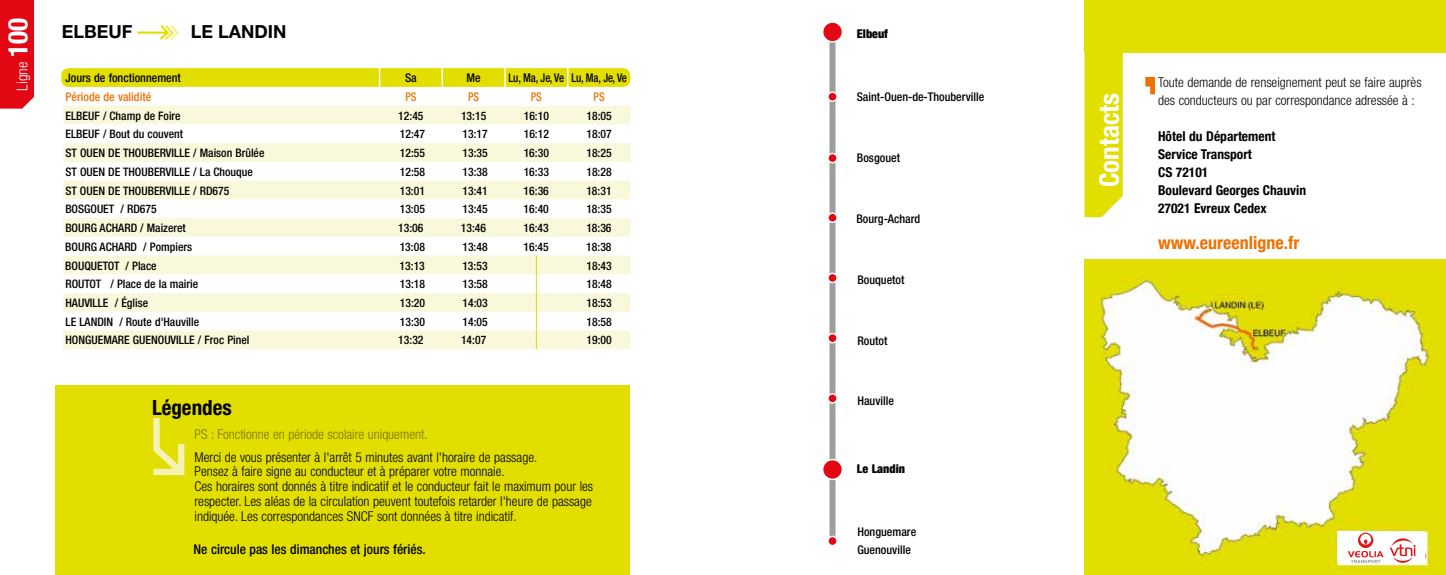
<style>
.page{position:relative;width:1446px;height:575px;background:#fff}
.page>*{position:absolute;margin:0;border:0;box-sizing:border-box;transform-origin:0 0}
.t1{font:700 condensed 27px "Helvetica Neue";color:#fff}
.t2{font:700 condensed 21px "Helvetica Neue";color:#000}
.t3{font:700 condensed 18px "Helvetica Neue";color:#ee7203}
.t4{font:700 18px "Helvetica Neue";color:#000}
.t5{font:300 condensed 15px "Helvetica Neue";color:#fff}
.t6{font:300 condensed 13.5px/14.9px "Helvetica Neue";color:#000}
.t7{font:700 condensed 13.5px/18px "Helvetica Neue";color:#000}
.t8{font:300 condensed 13.5px "Helvetica Neue";color:#7b730b}
.t9{font:500 condensed 13.5px "Helvetica Neue";color:#000}
.t10{font:500 condensed 12px/18px "Helvetica Neue";color:#000}
.t11{font:500 condensed 12px "Helvetica Neue";color:#000;scale:.9 1}
.t12{font:500 condensed 12px "Helvetica Neue";color:#ee7203}
.t13{font:900 condensed 12px "Helvetica Neue";color:#000}
.t14{font:500 condensed 12px "Helvetica Neue";color:#ee7203;scale:.9 1}
.t15{font:500 condensed 11.7px "Helvetica Neue";color:#000}
.s1{font-weight:700;font-size:27px}
</style>
<div class="page">
<svg style="left:1084px;top:53px;width:39px;height:164px"></svg>
<div style="left:1084px;top:0;width:362px;height:53px;background:#e2de00"></div>
<svg style="left:137px;top:25px;width:42px;height:15px"></svg>
<img style="left:1084px;top:259px;width:362px;height:315px">
<div style="left:55px;top:385px;width:574px;height:189px;background:#e2de00"></div>
<div style="left:0;top:0;width:34px;height:108px;background:#e30613"></div>
<div style="left:829px;top:23px;width:6px;height:518px;background:#9d9d9c"></div>
<div style="left:822px;top:22px;width:20px;height:20px;background:#e30613;border-radius:50%"></div>
<div style="left:822px;top:21px;width:21px;height:22px;border:2px solid #fff;border-radius:50%"></div>
<div style="left:822px;top:459px;width:20px;height:20px;background:#e30613;border-radius:50%"></div>
<div style="left:822px;top:458px;width:21px;height:21px;border:2px solid #fff;border-radius:50%"></div>
<div style="left:828px;top:273px;width:9px;height:9px;background:#e30613;border-radius:50%"></div>
<div style="left:827px;top:272px;width:11px;height:11px;border:2px solid #fff;border-radius:50%"></div>
<div style="left:828px;top:333px;width:9px;height:9px;background:#e30613;border-radius:50%"></div>
<div style="left:827px;top:332px;width:11px;height:11px;border:2px solid #fff;border-radius:50%"></div>
<div style="left:828px;top:393px;width:9px;height:9px;background:#e30613;border-radius:50%"></div>
<div style="left:827px;top:392px;width:11px;height:11px;border:2px solid #fff;border-radius:50%"></div>
<div style="left:828px;top:536px;width:9px;height:9px;background:#e30613;border-radius:50%"></div>
<div style="left:827px;top:535px;width:11px;height:10px;border:2px solid #fff;border-radius:50%"></div>
<div style="left:828px;top:213px;width:9px;height:9px;background:#e30613;border-radius:50%"></div>
<div style="left:827px;top:212px;width:11px;height:11px;border:2px solid #fff;border-radius:50%"></div>
<div style="left:828px;top:153px;width:9px;height:9px;background:#e30613;border-radius:50%"></div>
<div style="left:827px;top:152px;width:11px;height:11px;border:2px solid #fff;border-radius:50%"></div>
<div style="left:828px;top:92px;width:9px;height:9px;background:#e30613;border-radius:50%"></div>
<div style="left:827px;top:91px;width:11px;height:11px;border:2px solid #fff;border-radius:50%"></div>
<svg style="left:1145px;top:77px;width:10px;height:17px"></svg>
<svg style="left:153px;top:418px;width:31px;height:56px"></svg>
<svg style="left:1337px;top:530px;width:88px;height:33px"></svg>
<div style="left:61px;top:68px;width:569px;height:19px;background:#e2de00;border-radius:8px"></div>
<svg style="left:63px;top:105px;width:567px;height:244px;fill:#faf8db"></svg>
<svg style="left:379px;top:68px;width:1px;height:19px"></svg>
<svg style="left:441px;top:68px;width:2px;height:19px"></svg>
<svg style="left:504px;top:68px;width:2px;height:19px"></svg>
<svg style="left:567px;top:68px;width:1px;height:19px"></svg>
<svg style="left:536px;top:255px;width:1px;height:94px"></svg>
<p class="t5" style="left:13px;top:90px;width:74px;rotate:-90deg">Ligne <span class="s1">100</span></p>
<p class="t13" style="left:857px;top:24px;width:33px">Elbeuf</p>
<h3 class="t4" style="left:62px;top:21px;width:72px">ELBEUF</h3>
<h3 class="t4" style="left:191px;top:21px;width:97px">LE LANDIN</h3>
<p class="t10" style="left:65px;top:69px;width:117px">Jours de fonctionnement</p>
<p class="t10" style="left:405px;top:69px;width:13px">Sa</p>
<p class="t10" style="left:467px;top:69px;width:16px">Me</p>
<p class="t11" style="left:509px;top:71px;width:133px">Lu, Ma, Je, Ve Lu, Ma, Je, Ve</p>
<p class="t12" style="left:65px;top:89px;width:87px">Période de validité</p>
<p class="t14" style="left:405px;top:89px;width:14px">PS</p>
<p class="t14" style="left:468px;top:89px;width:14px">PS</p>
<p class="t14" style="left:531px;top:89px;width:14px">PS</p>
<p class="t14" style="left:593px;top:89px;width:14px">PS</p>
<p class="t15" style="left:65px;top:108px;width:117px">ELBEUF / Champ de Foire</p>
<p class="t15" style="left:398px;top:108px;width:27px">12:45</p>
<p class="t15" style="left:461px;top:108px;width:27px">13:15</p>
<p class="t15" style="left:524px;top:108px;width:27px">16:10</p>
<p class="t15" style="left:586px;top:108px;width:27px">18:05</p>
<p class="t15" style="left:65px;top:127px;width:119px">ELBEUF / Bout du couvent</p>
<p class="t15" style="left:400px;top:127px;width:27px">12:47</p>
<p class="t15" style="left:462px;top:127px;width:27px">13:17</p>
<p class="t15" style="left:524px;top:127px;width:27px">16:12</p>
<p class="t15" style="left:586px;top:127px;width:27px">18:07</p>
<p class="t15" style="left:65px;top:146px;width:200px">ST OUEN DE THOUBERVILLE / Maison Brûlée</p>
<p class="t15" style="left:400px;top:146px;width:27px">12:55</p>
<p class="t15" style="left:462px;top:146px;width:27px">13:35</p>
<p class="t15" style="left:524px;top:146px;width:27px">16:30</p>
<p class="t15" style="left:586px;top:146px;width:27px">18:25</p>
<p class="t15" style="left:65px;top:164px;width:189px">ST OUEN DE THOUBERVILLE / La Chouque</p>
<p class="t15" style="left:400px;top:164px;width:27px">12:58</p>
<p class="t15" style="left:462px;top:164px;width:27px">13:38</p>
<p class="t15" style="left:524px;top:164px;width:27px">16:33</p>
<p class="t15" style="left:586px;top:164px;width:27px">18:28</p>
<p class="t15" style="left:65px;top:183px;width:166px">ST OUEN DE THOUBERVILLE / RD675</p>
<p class="t15" style="left:400px;top:183px;width:27px">13:01</p>
<p class="t15" style="left:462px;top:183px;width:27px">13:41</p>
<p class="t15" style="left:524px;top:183px;width:27px">16:36</p>
<p class="t15" style="left:586px;top:183px;width:27px">18:31</p>
<p class="t15" style="left:65px;top:202px;width:93px">BOSGOUET / RD675</p>
<p class="t15" style="left:400px;top:202px;width:27px">13:05</p>
<p class="t15" style="left:462px;top:202px;width:27px">13:45</p>
<p class="t15" style="left:524px;top:202px;width:27px">16:40</p>
<p class="t15" style="left:586px;top:202px;width:27px">18:35</p>
<p class="t15" style="left:65px;top:221px;width:122px">BOURG ACHARD / Maizeret</p>
<p class="t15" style="left:398px;top:221px;width:27px">13:06</p>
<p class="t15" style="left:461px;top:221px;width:27px">13:46</p>
<p class="t15" style="left:523px;top:221px;width:27px">16:43</p>
<p class="t15" style="left:586px;top:221px;width:27px">18:36</p>
<p class="t15" style="left:65px;top:239px;width:128px">BOURG ACHARD / Pompiers</p>
<p class="t15" style="left:400px;top:239px;width:27px">13:08</p>
<p class="t15" style="left:462px;top:239px;width:27px">13:48</p>
<p class="t15" style="left:523px;top:239px;width:27px">16:45</p>
<p class="t15" style="left:586px;top:239px;width:27px">18:38</p>
<p class="t15" style="left:65px;top:258px;width:93px">BOUQUETOT / Place</p>
<p class="t15" style="left:400px;top:258px;width:27px">13:13</p>
<p class="t15" style="left:462px;top:258px;width:27px">13:53</p>
<p class="t15" style="left:586px;top:258px;width:27px">18:43</p>
<p class="t15" style="left:65px;top:277px;width:134px">ROUTOT / Place de la mairie</p>
<p class="t15" style="left:400px;top:277px;width:27px">13:18</p>
<p class="t15" style="left:462px;top:277px;width:27px">13:58</p>
<p class="t15" style="left:586px;top:277px;width:27px">18:48</p>
<p class="t15" style="left:65px;top:295px;width:84px">HAUVILLE / Église</p>
<p class="t15" style="left:400px;top:295px;width:27px">13:20</p>
<p class="t15" style="left:462px;top:295px;width:27px">14:03</p>
<p class="t15" style="left:586px;top:295px;width:27px">18:53</p>
<p class="t15" style="left:65px;top:314px;width:135px">LE LANDIN / Route d'Hauville</p>
<p class="t15" style="left:400px;top:314px;width:27px">13:30</p>
<p class="t15" style="left:462px;top:314px;width:27px">14:05</p>
<p class="t15" style="left:586px;top:314px;width:27px">18:58</p>
<p class="t15" style="left:65px;top:333px;width:185px">HONGUEMARE GUENOUVILLE / Froc Pinel</p>
<p class="t15" style="left:398px;top:333px;width:27px">13:32</p>
<p class="t15" style="left:461px;top:333px;width:27px">14:07</p>
<p class="t15" style="left:586px;top:333px;width:27px">19:00</p>
<p class="t10" style="left:856px;top:88px;width:129px">Saint-Ouen-de-Thouberville</p>
<p class="t10" style="left:857px;top:149px;width:45px">Bosgouet</p>
<p class="t10" style="left:856px;top:209px;width:65px">Bourg-Achard</p>
<p class="t10" style="left:857px;top:270px;width:49px">Bouquetot</p>
<p class="t10" style="left:857px;top:331px;width:31px">Routot</p>
<h2 class="t2" style="left:152px;top:394px;width:81px">Légendes</h2>
<p class="t8" style="left:195px;top:426px;width:234px">PS : Fonctionne en période scolaire uniquement.</p>
<p class="t6" style="left:195px;top:449px;width:400px">Merci de vous présenter à l'arrêt 5 minutes avant l'horaire de passage.<br>Pensez à faire signe au conducteur et à préparer votre monnaie.<br>Ces horaires sont donnés à titre indicatif et le conducteur fait le maximum pour les respecter. Les aléas de la circulation peuvent toutefois retarder l'heure de passage indiquée. Les correspondances SNCF sont données à titre indicatif.</p>
<p class="t9" style="left:193px;top:540px;width:234px">Ne circule pas les dimanches et jours fériés.</p>
<p class="t10" style="left:857px;top:391px;width:38px">Hauville</p>
<p class="t13" style="left:857px;top:458px;width:50px">Le Landin</p>
<p class="t10" style="left:857px;top:522px;width:60px">Honguemare<br>Guenouville</p>
<h1 class="t1" style="left:1093px;top:187px;width:96px;rotate:-90deg">Contacts</h1>
<p class="t6" style="left:1158px;top:73px;width:265px;line-height:18px">Toute demande de renseignement peut se faire auprès des conducteurs ou par correspondance adressée à :</p>
<p class="t7" style="left:1158px;top:126px;width:150px">Hôtel du Département<br>Service Transport<br>CS 72101<br>Boulevard Georges Chauvin<br>27021 Evreux Cedex</p>
<h3 class="t3" style="left:1158px;top:227px;width:143px">www.eureenligne.fr</h3>
</div>
